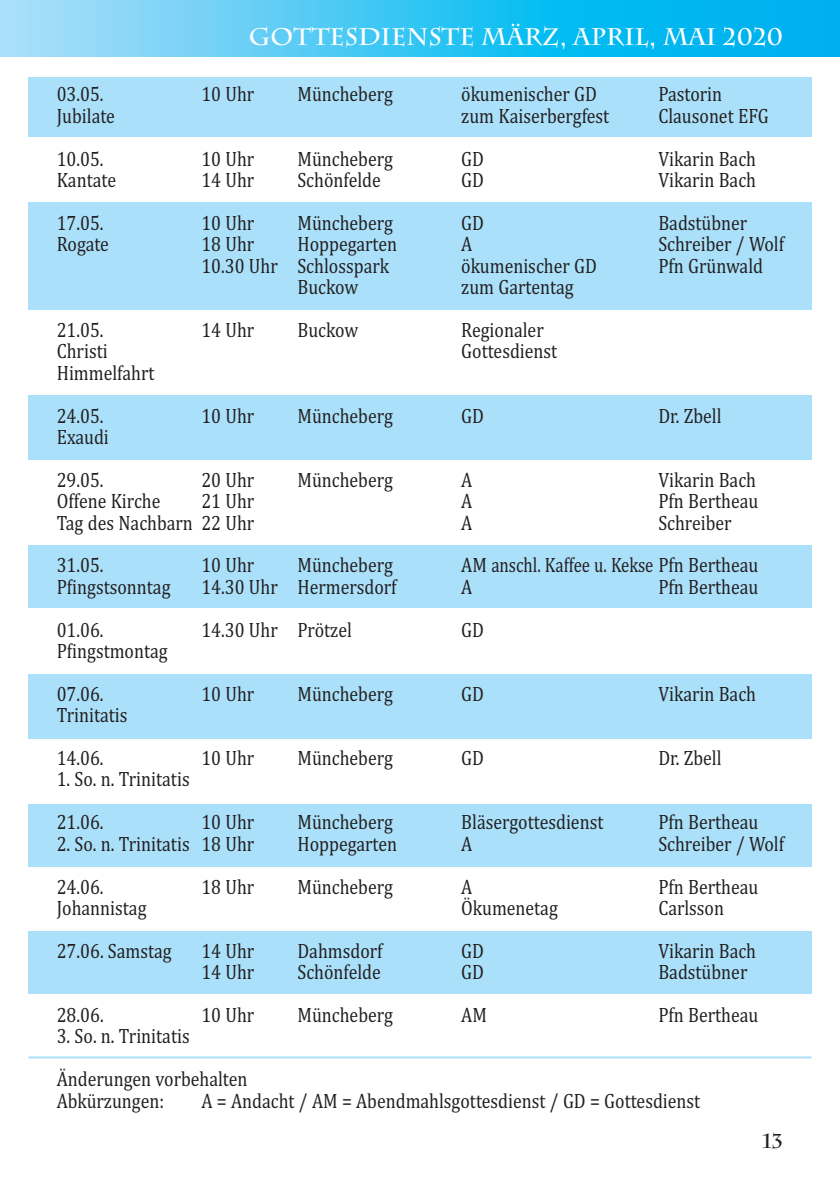
<style>
.page{position:relative;width:840px;height:1191px;background:#fff}
.page>*{position:absolute;margin:0;border:0;box-sizing:border-box;transform-origin:0 0}
.t1{font:700 24px "Charlemagne Std";color:#fff}
.t2{font:21px/42.8px "Cambria";color:#231f20;scale:.85 1}
.t3{font:700 20px "Charlemagne Std";color:#231f20}
</style>
<div class="page">
<div style="left:28px;top:77px;width:783px;height:59px;background:#aae0f9"></div>
<div style="left:28px;top:202px;width:783px;height:108px;background:#aae0f9"></div>
<div style="left:28px;top:395px;width:783px;height:64px;background:#aae0f9"></div>
<div style="left:28px;top:546px;width:783px;height:62px;background:#aae0f9"></div>
<div style="left:28px;top:674px;width:783px;height:64px;background:#aae0f9"></div>
<div style="left:28px;top:803px;width:783px;height:63px;background:#aae0f9"></div>
<div style="left:28px;top:931px;width:783px;height:62px;background:#aae0f9"></div>
<svg style="left:0;top:0;width:839px;height:57px;background:#3dc5f3"></svg>
<hr style="left:28px;top:1056px;width:783px;height:2px;background:#aae0f9">
<p class="t1" style="left:249px;top:23px;width:535px">GOTTESDIENSTE MÄRZ, APRIL, MAI 2020</p>
<p class="t2" style="left:57px;top:73px;width:57px">03.05.</p>
<p class="t2" style="left:201px;top:73px;width:64px">10 Uhr</p>
<p class="t2" style="left:297px;top:73px;width:114px">Müncheberg</p>
<p class="t2" style="left:461px;top:73px;width:161px">ökumenischer GD</p>
<p class="t2" style="left:658px;top:73px;width:77px">Pastorin</p>
<p class="t2" style="left:57px;top:94px;width:70px">Jubilate</p>
<p class="t2" style="left:461px;top:94px;width:175px">zum Kaiserbergfest</p>
<p class="t2" style="left:658px;top:94px;width:131px">Clausonet EFG</p>
<p class="t2" style="left:57px;top:137px;width:57px">10.05.</p>
<p class="t2" style="left:201px;top:137px;width:64px">10 Uhr</p>
<p class="t2" style="left:297px;top:137px;width:114px">Müncheberg</p>
<p class="t2" style="left:461px;top:137px;width:28px">GD</p>
<p class="t2" style="left:658px;top:137px;width:116px">Vikarin Bach</p>
<p class="t2" style="left:57px;top:158px;width:71px">Kantate</p>
<p class="t2" style="left:201px;top:158px;width:64px">14 Uhr</p>
<p class="t2" style="left:297px;top:158px;width:100px">Schönfelde</p>
<p class="t2" style="left:461px;top:158px;width:28px">GD</p>
<p class="t2" style="left:658px;top:158px;width:116px">Vikarin Bach</p>
<p class="t2" style="left:57px;top:201px;width:57px">17.05.</p>
<p class="t2" style="left:201px;top:201px;width:64px">10 Uhr</p>
<p class="t2" style="left:297px;top:201px;width:114px">Müncheberg</p>
<p class="t2" style="left:461px;top:201px;width:28px">GD</p>
<p class="t2" style="left:658px;top:201px;width:106px">Badstübner</p>
<p class="t2" style="left:57px;top:223px;width:63px">Rogate</p>
<p class="t2" style="left:201px;top:223px;width:64px">18 Uhr</p>
<p class="t2" style="left:297px;top:223px;width:119px">Hoppegarten</p>
<p class="t2" style="left:461px;top:223px;width:15px">A</p>
<p class="t2" style="left:658px;top:223px;width:149px">Schreiber / Wolf</p>
<p class="t2" style="left:201px;top:244px;width:222px">10.30 Uhr Schlosspark</p>
<p class="t2" style="left:461px;top:244px;width:161px">ökumenischer GD</p>
<p class="t2" style="left:658px;top:244px;width:125px">Pfn Grünwald</p>
<p class="t2" style="left:297px;top:265px;width:73px">Buckow</p>
<p class="t2" style="left:461px;top:265px;width:134px">zum Gartentag</p>
<p class="t2" style="left:57px;top:308px;width:57px">21.05.</p>
<p class="t2" style="left:201px;top:308px;width:64px">14 Uhr</p>
<p class="t2" style="left:297px;top:308px;width:73px">Buckow</p>
<p class="t2" style="left:461px;top:308px;width:98px">Regionaler</p>
<p class="t2" style="left:57px;top:330px;width:61px">Christi</p>
<p class="t2" style="left:461px;top:330px;width:114px">Gottesdienst</p>
<p class="t2" style="left:57px;top:351px;width:116px">Himmelfahrt<br>24.05.</p>
<p class="t2" style="left:201px;top:394px;width:64px">10 Uhr</p>
<p class="t2" style="left:297px;top:394px;width:114px">Müncheberg</p>
<p class="t2" style="left:461px;top:394px;width:28px">GD</p>
<p class="t2" style="left:658px;top:394px;width:76px">Dr. Zbell</p>
<p class="t2" style="left:57px;top:415px;width:63px">Exaudi<br>29.05.</p>
<p class="t2" style="left:201px;top:458px;width:64px">20 Uhr</p>
<p class="t2" style="left:297px;top:458px;width:114px">Müncheberg</p>
<p class="t2" style="left:461px;top:458px;width:15px">A</p>
<p class="t2" style="left:658px;top:458px;width:116px">Vikarin Bach</p>
<p class="t2" style="left:57px;top:479px;width:123px">Offene Kirche</p>
<p class="t2" style="left:201px;top:479px;width:64px">21 Uhr</p>
<p class="t2" style="left:461px;top:479px;width:15px">A</p>
<p class="t2" style="left:658px;top:479px;width:119px">Pfn Bertheau</p>
<p class="t2" style="left:57px;top:501px;width:234px">Tag des Nachbarn 22 Uhr</p>
<p class="t2" style="left:461px;top:501px;width:15px">A</p>
<p class="t2" style="left:658px;top:501px;width:88px">Schreiber</p>
<p class="t2" style="left:57px;top:544px;width:57px">31.05.</p>
<p class="t2" style="left:201px;top:544px;width:64px">10 Uhr</p>
<p class="t2" style="left:297px;top:544px;width:114px">Müncheberg</p>
<p class="t2" style="left:461px;top:544px;width:351px">AM anschl. Kaffee u. Kekse Pfn Bertheau</p>
<p class="t2" style="left:57px;top:565px;width:135px">Pfingstsonntag</p>
<p class="t2" style="left:201px;top:565px;width:231px">14.30 Uhr Hermersdorf</p>
<p class="t2" style="left:461px;top:565px;width:15px">A</p>
<p class="t2" style="left:658px;top:565px;width:119px">Pfn Bertheau</p>
<p class="t2" style="left:57px;top:608px;width:57px">01.06.</p>
<p class="t2" style="left:201px;top:608px;width:178px">14.30 Uhr Prötzel</p>
<p class="t2" style="left:461px;top:608px;width:28px">GD</p>
<p class="t2" style="left:57px;top:629px;width:132px">Pfingstmontag<br>07.06.</p>
<p class="t2" style="left:201px;top:672px;width:64px">10 Uhr</p>
<p class="t2" style="left:297px;top:672px;width:114px">Müncheberg</p>
<p class="t2" style="left:461px;top:672px;width:28px">GD</p>
<p class="t2" style="left:658px;top:672px;width:116px">Vikarin Bach</p>
<p class="t2" style="left:57px;top:693px;width:85px">Trinitatis<br>14.06.</p>
<p class="t2" style="left:201px;top:736px;width:64px">10 Uhr</p>
<p class="t2" style="left:297px;top:736px;width:114px">Müncheberg</p>
<p class="t2" style="left:461px;top:736px;width:28px">GD</p>
<p class="t2" style="left:658px;top:736px;width:76px">Dr. Zbell</p>
<p class="t2" style="left:57px;top:758px;width:158px">1. So. n. Trinitatis<br>21.06.</p>
<p class="t2" style="left:201px;top:800px;width:64px">10 Uhr</p>
<p class="t2" style="left:297px;top:800px;width:114px">Müncheberg</p>
<p class="t2" style="left:461px;top:800px;width:168px">Bläsergottesdienst</p>
<p class="t2" style="left:658px;top:800px;width:119px">Pfn Bertheau</p>
<p class="t2" style="left:57px;top:822px;width:234px">2. So. n. Trinitatis 18 Uhr</p>
<p class="t2" style="left:297px;top:822px;width:119px">Hoppegarten</p>
<p class="t2" style="left:461px;top:822px;width:15px">A</p>
<p class="t2" style="left:658px;top:822px;width:149px">Schreiber / Wolf</p>
<p class="t2" style="left:57px;top:865px;width:57px">24.06.</p>
<p class="t2" style="left:201px;top:865px;width:64px">18 Uhr</p>
<p class="t2" style="left:297px;top:865px;width:114px">Müncheberg</p>
<p class="t2" style="left:461px;top:865px;width:15px">A</p>
<p class="t2" style="left:658px;top:865px;width:119px">Pfn Bertheau</p>
<p class="t2" style="left:57px;top:886px;width:107px">Johannistag</p>
<p class="t2" style="left:461px;top:886px;width:115px">Ökumenetag</p>
<p class="t2" style="left:658px;top:886px;width:79px">Carlsson</p>
<p class="t2" style="left:57px;top:929px;width:137px">27.06. Samstag</p>
<p class="t2" style="left:201px;top:929px;width:64px">14 Uhr</p>
<p class="t2" style="left:297px;top:929px;width:102px">Dahmsdorf</p>
<p class="t2" style="left:461px;top:929px;width:28px">GD</p>
<p class="t2" style="left:658px;top:929px;width:116px">Vikarin Bach</p>
<p class="t2" style="left:201px;top:950px;width:64px">14 Uhr</p>
<p class="t2" style="left:297px;top:950px;width:100px">Schönfelde</p>
<p class="t2" style="left:461px;top:950px;width:28px">GD</p>
<p class="t2" style="left:658px;top:950px;width:106px">Badstübner</p>
<p class="t2" style="left:57px;top:993px;width:57px">28.06.</p>
<p class="t2" style="left:201px;top:993px;width:64px">10 Uhr</p>
<p class="t2" style="left:297px;top:993px;width:114px">Müncheberg</p>
<p class="t2" style="left:461px;top:993px;width:32px">AM</p>
<p class="t2" style="left:658px;top:993px;width:119px">Pfn Bertheau</p>
<p class="t2" style="left:57px;top:1014px;width:226px">3. So. n. Trinitatis<br>Änderungen vorbehalten</p>
<p class="t2" style="left:57px;top:1079px;width:128px">Abkürzungen:</p>
<p class="t2" style="left:201px;top:1079px;width:588px">A = Andacht / AM = Abendmahlsgottesdienst / GD = Gottesdienst</p>
<p class="t3" style="left:761px;top:1129px;width:22px">13</p>
</div>
